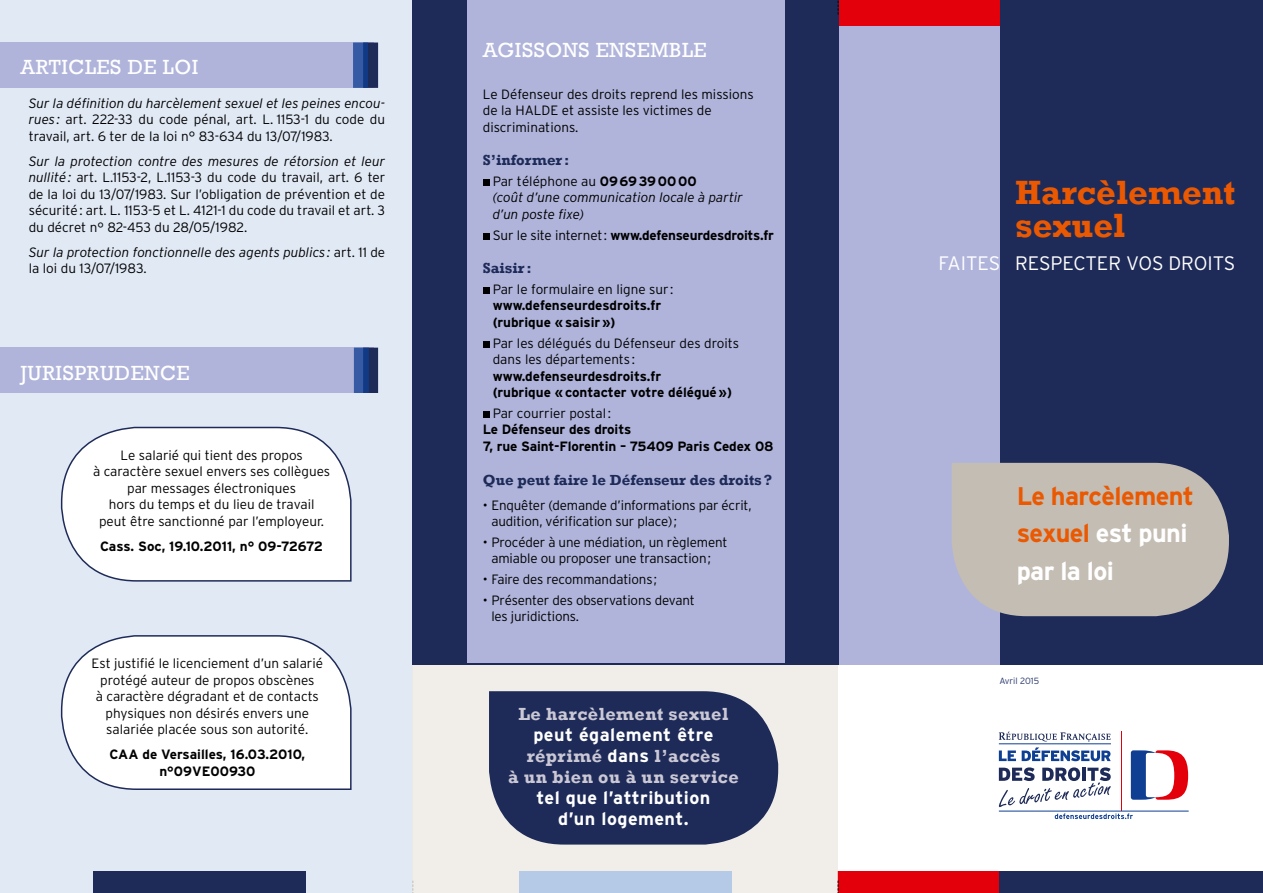
<style>
.page{position:relative;width:1263px;height:893px;background:#fff}
.page>*{position:absolute;margin:0;border:0;box-sizing:border-box;transform-origin:0 0}
.t1{font:700 34.5px/33px "Rockwell";color:#ea5901}
.t2{font:700 25.5px/37.5px "Interstate";letter-spacing:-.02em;color:#ea5901}
.Tittre_dans_bulle{font:21px "Rockwell";letter-spacing:.025em;color:#fff}
.t3{font:300 19.5px "Interstate";color:#fff}
.Tittre_dans_bulle-2{font:700 18px/21px "Interstate";letter-spacing:.025em;color:#fff;text-align:center}
.texte_courant{font:700 15px "Rockwell";color:#1e2b58}
.texte_courant-2{font:300 13.5px/16.5px "Interstate";letter-spacing:-.005em;color:#000}
.texte_courant-3{font:700 13.5px/16.5px "Interstate";letter-spacing:-.01em;color:#000}
.texte_courant-4{font:italic 300 13.5px/16.5px "Interstate";color:#000}
.t4{font:300 9px "Interstate";color:#26356c}
.s1{font-style:italic}
.s2{font-style:normal}
.s3{font-weight:700;font-style:normal}
.s4{font-weight:300}
.s5{font-family:"Rockwell";color:#cbc8d6}
.s6{color:#fff}
</style>
<div class="page">
<div style="left:0;top:0;width:412px;height:893px;background:#e1e9f5"></div>
<div style="left:838px;top:0;width:425px;height:664px;background:#1e2b58"></div>
<div style="left:812px;top:0;width:187px;height:664px;background:#b0b4db"></div>
<div style="left:838px;top:872px;width:284px;height:21px;background:#e3000b"></div>
<div style="left:999px;top:872px;width:264px;height:21px;background:#1e2b58"></div>
<div style="left:421px;top:0;width:578px;height:26px;background:#e3000b"></div>
<div style="left:412px;top:20px;width:426px;height:873px;background:#eeeae5"></div>
<div style="left:519px;top:872px;width:212px;height:21px;background:#b5cae6"></div>
<div style="left:412px;top:0;width:427px;height:664px;background:#1e2b58"></div>
<div style="left:468px;top:0;width:317px;height:663px;background:#b0b4db"></div>
<svg style="left:483px;top:180px;width:6px;height:6px"></svg>
<div style="left:483px;top:233px;width:6px;height:7px;background:#000"></div>
<svg style="left:483px;top:288px;width:6px;height:6px"></svg>
<div style="left:483px;top:341px;width:6px;height:7px;background:#000"></div>
<svg style="left:483px;top:412px;width:6px;height:6px"></svg>
<svg style="left:952px;top:463px;width:277px;height:153px;background:#bab4af"></svg>
<div style="left:0;top:43px;width:373px;height:45px;background:#b0b4db"></div>
<div style="left:363px;top:43px;width:15px;height:45px;background:#1e2b58"></div>
<svg style="left:353px;top:43px;width:15px;height:45px"></svg>
<div style="left:0;top:348px;width:373px;height:45px;background:#b0b4db"></div>
<div style="left:363px;top:348px;width:15px;height:45px;background:#1e2b58"></div>
<svg style="left:354px;top:348px;width:15px;height:45px"></svg>
<div style="left:93px;top:872px;width:212px;height:21px;background:#1e2b58"></div>
<hr style="left:1121px;top:731px;width:1px;height:80px;background:#e3000b">
<svg style="left:1131px;top:750px;width:57px;height:50px"></svg>
<svg style="left:1055px;top:813px;width:78px;height:6px"></svg>
<hr style="left:999px;top:811px;width:190px;height:1px;background:#0f3f93">
<svg style="left:999px;top:767px;width:112px;height:40px"></svg>
<svg style="left:999px;top:731px;width:112px;height:30px"></svg>
<svg style="left:838px;top:0;width:1px;height:15px"></svg>
<svg style="left:489px;top:691px;width:289px;height:154px;background:#2e3a63"></svg>
<svg style="left:60px;top:426px;width:292px;height:156px;background:#f6f7f9"></svg>
<svg style="left:60px;top:635px;width:292px;height:155px;background:#f6f7f9"></svg>
<p class="Tittre_dans_bulle" style="left:21px;top:55px;width:179px">ARTICLES DE LOI</p>
<p class="texte_courant-2" style="left:29px;top:95px;width:358px;text-align:justify"><span class="s1">Sur la définition du harcèlement sexuel et les peines encou&shy;rues :</span> art. 222-33 du code pénal, art. L. 1153-1 du code du travail, art. 6 ter de la loi n° 83-634 du 13/07/1983.</p>
<p class="texte_courant-2" style="left:29px;top:153px;width:358px;text-align:justify"><span class="s1">Sur la protection contre des mesures de rétorsion et leur nullité:</span> art. L.1153-2, L.1153-3 du code du travail, art. 6 ter de la loi du 13/07/1983. Sur l’obligation de prévention et de sécurité: art. L. 1153-5 et L. 4121-1 du code du travail et art. 3 du décret n° 82-453 du 28/05/1982.</p>
<p class="texte_courant-4" style="left:29px;top:244px;width:358px">Sur la protection fonctionnelle des agents publics : <span class="s2">art. 11 de la loi du 13/07/1983.</span></p>
<p class="Tittre_dans_bulle" style="left:21px;top:360px;width:171px">JURISPRUDENCE</p>
<p class="texte_courant-2" style="left:93px;top:447px;width:239px;text-align:center">Le salarié qui tient des propos<br>à caractère sexuel envers ses collègues par messages électroniques<br>hors du temps et du lieu de travail<br>peut être sanctionné par l’employeur.</p>
<p class="texte_courant-3" style="left:100px;top:538px;width:224px">Cass. Soc, 19.10.2011, n° 09-72672</p>
<p class="texte_courant-2" style="left:92px;top:655px;width:233px;text-align:center">Est justifié le licenciement d’un salarié protégé auteur de propos obscènes<br>à caractère dégradant et de contacts physiques non désirés envers une salariée placée sous son autorité.</p>
<p class="texte_courant-3" style="left:110px;top:746px;width:197px;text-align:center">CAA de Versailles, 16.03.2010, n°09VE00930</p>
<p class="Tittre_dans_bulle" style="left:483px;top:38px;width:225px">AGISSONS ENSEMBLE</p>
<p class="texte_courant-2" style="left:483px;top:86px;width:272px">Le Défenseur des droits reprend les missions de la HALDE et assiste les victimes de discriminations.</p>
<p class="texte_courant" style="left:483px;top:151px;width:88px">S’informer :</p>
<p class="texte_courant-4" style="left:493px;top:173px;width:252px"><span class="s2">Par téléphone au</span> <span class="s3">0969390000<br></span>(coût d’une communication locale à partir d’un poste fixe)</p>
<p class="texte_courant-3" style="left:493px;top:227px;width:283px"><span class="s4">Sur le site internet:</span> www.defenseurdesdroits.fr</p>
<p class="texte_courant" style="left:483px;top:259px;width:50px">Saisir :</p>
<p class="texte_courant-3" style="left:493px;top:281px;width:182px"><span class="s4">Par le formulaire en ligne sur : </span>www.defenseurdesdroits.fr (rubrique «saisir»)</p>
<p class="texte_courant-3" style="left:493px;top:335px;width:248px"><span class="s4">Par les délégués du Défenseur des droits dans les départements : </span>www.defenseurdesdroits.fr<br>(rubrique «contacter votre délégué»)</p>
<p class="texte_courant-2" style="left:493px;top:405px;width:120px">Par courrier postal:</p>
<p class="texte_courant-3" style="left:483px;top:421px;width:292px">Le Défenseur des droits<br>7, rue Saint-Florentin – 75409 Paris Cedex 08</p>
<p class="texte_courant" style="left:483px;top:470px;width:291px">Que peut faire le Défenseur des droits?</p>
<p class="texte_courant-2" style="left:491px;top:496px;width:262px;text-indent:-9px">• Enquêter (demande d’informations par écrit, audition, vérification sur place);</p>
<p class="texte_courant-2" style="left:483px;top:534px;width:246px;text-align:center">• Procéder à une médiation, un règlement amiable ou proposer une transaction;</p>
<p class="texte_courant-2" style="left:483px;top:571px;width:176px">• Faire des recommandations;</p>
<p class="texte_courant-2" style="left:491px;top:592px;width:205px;text-indent:-9px">• Présenter des observations devant les juridictions.</p>
<p class="Tittre_dans_bulle-2" style="left:508px;top:703px;width:232px"><span class="s5">Le harcèlement sexuel </span>peut également être <span class="s5">réprimé</span> dans <span class="s5">l’accès<br>à un bien ou à un service </span>tel que l’attribution<br>d’un logement.</p>
<p class="t1" style="left:1015px;top:175px;width:222px">Harcèlement sexuel</p>
<p class="t3" style="left:938px;top:251px;width:298px">FAITES RESPECTER VOS DROITS</p>
<p class="t2" style="left:1017px;top:477px;width:179px">Le harcèlement sexuel <span class="s6">est puni par la loi</span></p>
<p class="t4" style="left:999px;top:675px;width:41px">Avril 2015</p>
</div>
